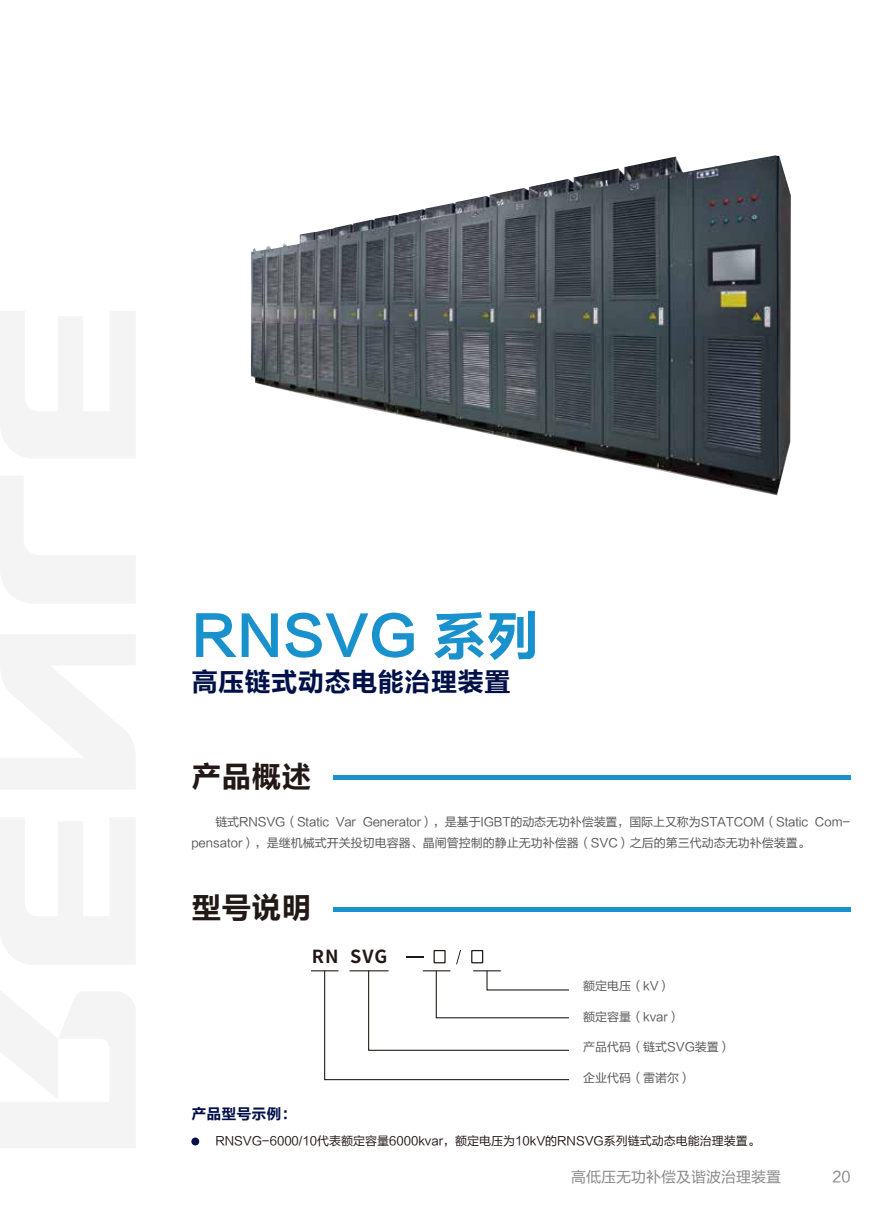
<style>
.page{position:relative;width:893px;height:1212px;background:#fff}
.page>*{position:absolute;margin:0;border:0;box-sizing:border-box;transform-origin:0 0}
.t1{font:53.85px "FZLTCHJW GB1 0";color:#1891cc}
.t2{font:30px "FZLTCHJW GB1 0";color:#221815}
.t3{font:26.55px "FZLTCHJW GB1 0";color:#001149}
.t4{font:700 18px "Source Han Sans CN";color:#221815}
.t5{font:15px "FZLTHJW GB1 0";color:#898989}
.t6{font:15px "FZLTCHJW GB1 0";color:#001149}
.t7{font:12px/21px "FZLTHJW GB1 0";color:#595757}
.t8{font:12px "FZLTHJW GB1 0";color:#221815}
</style>
<div class="page">
<img style="left:251px;top:155px;width:540px;height:340px">
<hr style="left:333px;top:907px;width:517px;height:4px;background:#1891cc">
<svg style="left:406px;top:956px;width:17px;height:1px"></svg>
<svg style="left:434px;top:950px;width:12px;height:13px"></svg>
<svg style="left:456px;top:950px;width:5px;height:14px"></svg>
<svg style="left:471px;top:950px;width:12px;height:13px"></svg>
<svg style="left:311px;top:970px;width:259px;height:111px"></svg>
<div style="left:191px;top:1137px;width:8px;height:8px;background:#001149;border-radius:50%"></div>
<svg style="left:0;top:991px;width:135px;height:157px"></svg>
<svg style="left:0;top:818px;width:135px;height:146px"></svg>
<svg style="left:0;top:311px;width:135px;height:147px"></svg>
<svg style="left:0;top:634px;width:135px;height:155px"></svg>
<svg style="left:0;top:476px;width:135px;height:127px"></svg>
<div style="left:333px;top:775px;width:517px;height:5px;background:#1891cc"></div>
<h1 class="t1" style="left:191px;top:606px;width:350px">RNSVG 系列</h1>
<h3 class="t3" style="left:191px;top:667px;width:321px">高压链式动态电能治理装置</h3>
<h2 class="t2" style="left:191px;top:760px;width:121px">产品概述</h2>
<p class="t7" style="left:191px;top:811px;width:661px;text-indent:24px">链式RNSVG（Static Var Generator），是基于IGBT的动态无功补偿装置，国际上又称为STATCOM（Static Com&shy;pensator），是继机械式开关投切电容器、晶闸管控制的静止无功补偿器（SVC）之后的第三代动态无功补偿装置。</p>
<h2 class="t2" style="left:191px;top:891px;width:121px">型号说明</h2>
<h3 class="t4" style="left:312px;top:946px;width:77px">RN SVG</h3>
<p class="t7" style="left:583px;top:976px;width:89px">额定电压（kV）</p>
<p class="t7" style="left:583px;top:1006px;width:98px">额定容量（kvar）</p>
<p class="t7" style="left:583px;top:1037px;width:149px">产品代码（链式SVG装置）</p>
<p class="t7" style="left:583px;top:1067px;width:109px">企业代码（雷诺尔）</p>
<p class="t6" style="left:191px;top:1105px;width:106px">产品型号示例：</p>
<p class="t8" style="left:215px;top:1134px;width:546px">RNSVG-6000/10代表额定容量6000kvar，额定电压为10kV的RNSVG系列链式动态电能治理装置。</p>
<p class="t5" style="left:571px;top:1169px;width:211px">高低压无功补偿及谐波治理装置</p>
<p class="t5" style="left:832px;top:1169px;width:20px">20</p>
</div>
